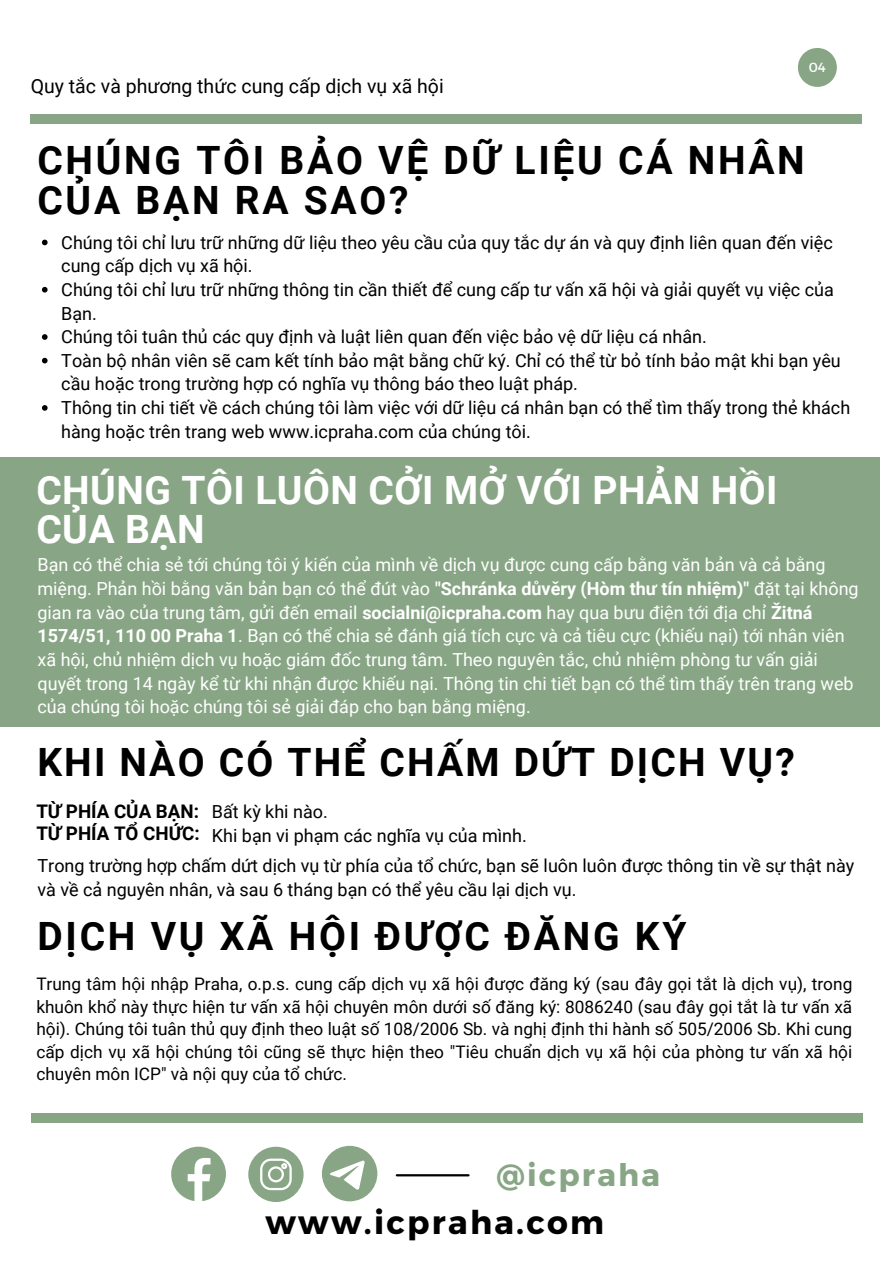
<style>
.page{position:relative;width:893px;height:1264px;background:#fff}
.page>*{position:absolute;margin:0;border:0;box-sizing:border-box;transform-origin:0 0}
.t1{font:700 39px/39.3px "Roboto";letter-spacing:.07em;color:#000}
.t2{font:700 39px/39.3px "Roboto";letter-spacing:.01em;color:#fff}
.t3{font:700 32.7px "Montserrat";letter-spacing:.07em;color:#000}
.t4{font:700 31.05px "Montserrat";letter-spacing:.07em;color:#88a685}
.t5{font:19.5px "Roboto";color:#000}
.t6{font:700 18.75px "Roboto";color:#000}
.t7{font:18px/23.7px "Roboto";color:#000}
.t8{font:18px/23.7px "Roboto";color:#fff}
.t9{font:17.25px/22.5px "Roboto";color:#000;text-align:justify}
.t10{font:13.2px "Montserrat";color:#fff}
.s1{font-weight:700}
</style>
<div class="page">
<div style="left:31px;top:115px;width:831px;height:9px;background:#88a685"></div>
<svg style="left:798px;top:48px;width:38px;height:39px"></svg>
<svg style="left:42px;top:240px;width:6px;height:5px"></svg>
<svg style="left:42px;top:287px;width:6px;height:5px"></svg>
<svg style="left:42px;top:334px;width:6px;height:6px"></svg>
<svg style="left:42px;top:358px;width:6px;height:5px"></svg>
<svg style="left:42px;top:405px;width:6px;height:6px"></svg>
<div style="left:0;top:456px;width:879px;height:270px;background:#88a685"></div>
<div style="left:31px;top:1113px;width:831px;height:9px;background:#88a685"></div>
<svg style="left:248px;top:1146px;width:55px;height:55px"></svg>
<svg style="left:171px;top:1146px;width:55px;height:55px"></svg>
<hr style="left:397px;top:1174px;width:71px;height:2px;background:#000">
<svg style="left:322px;top:1145px;width:55px;height:55px"></svg>
<p class="t5" style="left:31px;top:75px;width:414px">Quy tắc và phương thức cung cấp dịch vụ xã hội</p>
<p class="t10" style="left:808px;top:58px;width:19px">04</p>
<p class="t10" style="left:817px;top:58px;width:9px">5</p>
<p class="t1" style="left:37px;top:141px;width:769px">CHÚNG TÔI BẢO VỆ DỮ LIỆU CÁ NHÂN<br>CỦA BẠN RA SAO?</p>
<p class="t7" style="left:61px;top:231px;width:773px">Chúng tôi chỉ lưu trữ những dữ liệu theo yêu cầu của quy tắc dự án và quy định liên quan đến việc cung cấp dịch vụ xã hội.</p>
<p class="t7" style="left:61px;top:278px;width:774px">Chúng tôi chỉ lưu trữ những thông tin cần thiết để cung cấp tư vấn xã hội và giải quyết vụ việc của<br>Bạn.</p>
<p class="t7" style="left:61px;top:325px;width:647px">Chúng tôi tuân thủ các quy định và luật liên quan đến việc bảo vệ dữ liệu cá nhân.</p>
<p class="t7" style="left:61px;top:349px;width:781px">Toàn bộ nhân viên sẽ cam kết tính bảo mật bằng chữ ký. Chỉ có thể từ bỏ tính bảo mật khi bạn yêu cầu hoặc trong trường hợp có nghĩa vụ thông báo theo luật pháp.</p>
<p class="t7" style="left:61px;top:396px;width:790px">Thông tin chi tiết về cách chúng tôi làm việc với dữ liệu cá nhân bạn có thể tìm thấy trong thẻ khách hàng hoặc trên trang web www.icpraha.com của chúng tôi.</p>
<p class="t2" style="left:36px;top:471px;width:742px">CHÚNG TÔI LUÔN CỞI MỞ VỚI PHẢN HỒI<br>CỦA BẠN</p>
<p class="t8" style="left:38px;top:553px;width:822px">Bạn có thể chia sẻ tới chúng tôi ý kiến của mình về dịch vụ được cung cấp bằng văn bản và cả bằng miệng. Phản hồi bằng văn bản bạn có thể đút vào <span class="s1">"Schránka důvěry (Hòm thư tín nhiệm)"</span> đặt tại không gian ra vào của trung tâm, gửi đến email <span class="s1">socialni@icpraha.com</span> hay qua bưu điện tới địa chỉ <span class="s1">Žitná 1574/51, 110 00 Praha 1</span>. Bạn có thể chia sẻ đánh giá tích cực và cả tiêu cực (khiếu nại) tới nhân viên xã hội, chủ nhiệm dịch vụ hoặc giám đốc trung tâm. Theo nguyên tắc, chủ nhiệm phòng tư vấn giải quyết trong 14 ngày kể từ khi nhận được khiếu nại. Thông tin chi tiết bạn có thể tìm thấy trên trang web của chúng tôi hoặc chúng tôi sẻ giải đáp cho bạn bằng miệng.</p>
<p class="t1" style="left:37px;top:743px;width:759px">KHI NÀO CÓ THỂ CHẤM DỨT DỊCH VỤ?</p>
<p class="t6" style="left:36px;top:800px;width:164px">TỪ PHÍA CỦA BẠN:</p>
<p class="t7" style="left:212px;top:800px;width:117px">Bất kỳ khi nào.</p>
<p class="t6" style="left:36px;top:822px;width:165px">TỪ PHÍA TỔ CHỨC:</p>
<p class="t7" style="left:212px;top:823px;width:316px">Khi bạn vi phạm các nghĩa vụ của mình.</p>
<p class="t7" style="left:38px;top:854px;width:818px">Trong trường hợp chấm dứt dịch vụ từ phía của tổ chức, bạn sẽ luôn luôn được thông tin về sự thật này và về cả nguyên nhân, và sau 6 tháng bạn có thể yêu cầu lại dịch vụ.</p>
<p class="t1" style="left:38px;top:917px;width:650px">DỊCH VỤ XÃ HỘI ĐƯỢC ĐĂNG KÝ</p>
<p class="t9" style="left:36px;top:972px;width:817px">Trung tâm hội nhập Praha, o.p.s. cung cấp dịch vụ xã hội được đăng ký (sau đây gọi tắt là dịch vụ), trong khuôn khổ này thực hiện tư vấn xã hội chuyên môn dưới số đăng ký: 8086240 (sau đây gọi tắt là tư vấn xã hội). Chúng tôi tuân thủ quy định theo luật số 108/2006 Sb. và nghị định thi hành số 505/2006 Sb. Khi cung cấp dịch vụ xã hội chúng tôi cũng sẽ thực hiện theo "Tiêu chuẩn dịch vụ xã hội của phòng tư vấn xã hội chuyên môn ICP" và nội quy của tổ chức.</p>
<p class="t4" style="left:496px;top:1154px;width:165px">@icpraha</p>
<p class="t3" style="left:265px;top:1201px;width:340px">www.icpraha.com</p>
</div>
